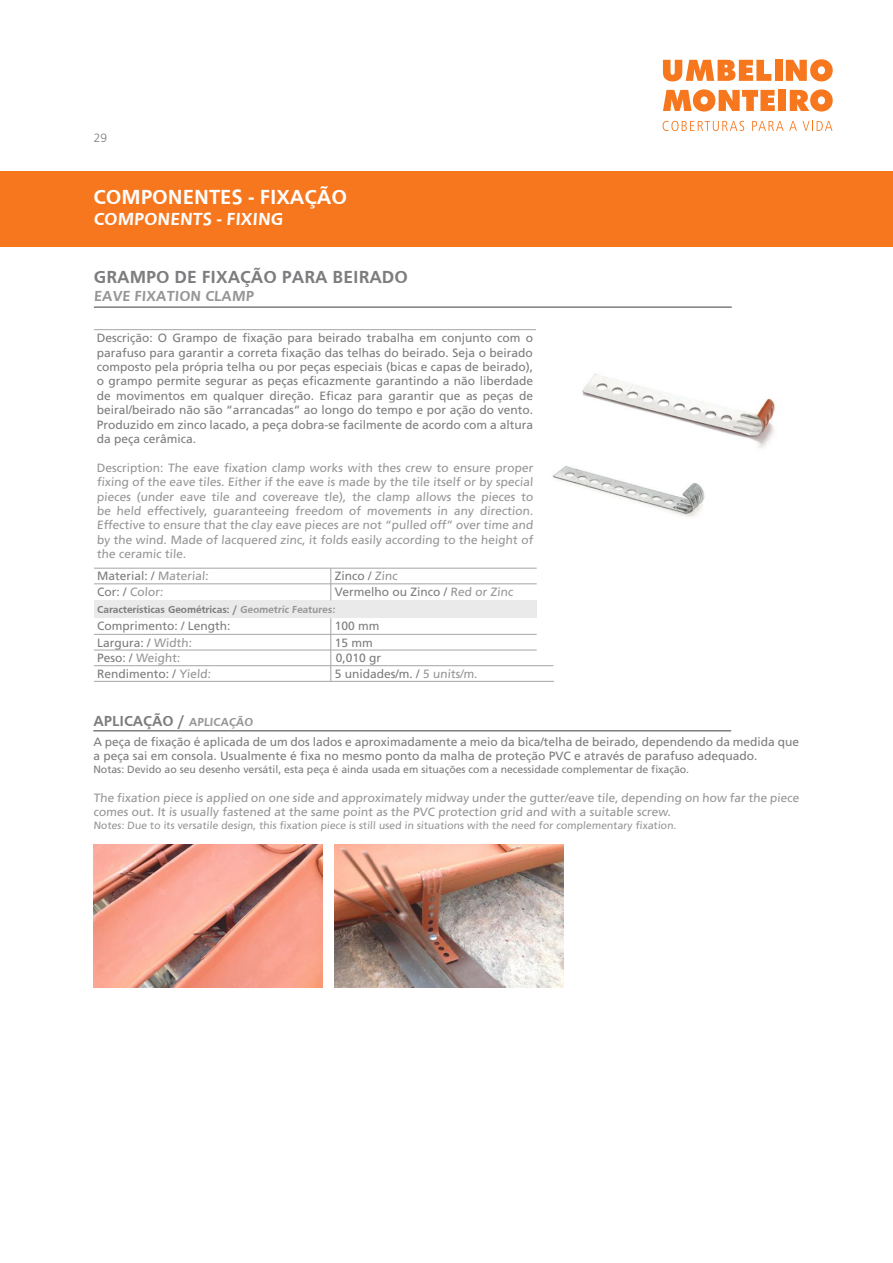
<style>
.page{position:relative;width:893px;height:1263px;background:#fff}
.page>*{position:absolute;margin:0;border:0;box-sizing:border-box;transform-origin:0 0}
.t1{font:700 21px "Frutiger";color:#fff}
.t2{font:700 18px "Frutiger";color:#7d7c7e}
.t3{font:700 18px "Frutiger";color:#fff}
.t4{font:700 15px "Frutiger";color:#7d7c7e}
.t5{font:700 15px "Frutiger";color:#969698}
.t6{font:12px/14.4px "Frutiger";color:#7d7c7e}
.t7{font:12px/14.4px "Frutiger";color:#969698}
.t8{font:300 12px "Frutiger";color:#7d7c7e}
.t9{font:10.5px "Frutiger";color:#969698}
.t10{font:10.5px "Frutiger";color:#7d7c7e}
.t11{font:700 10.5px "Frutiger";color:#7d7c7e}
.s1{color:#969698}
.s2{color:#7d7c7e}
.s3{font-size:12px;color:#969698}
</style>
<div class="page">
<div style="left:0;top:171px;width:893px;height:76px;background:#f7771f"></div>
<svg style="left:663px;top:60px;width:108px;height:21px"></svg>
<div style="left:775px;top:60px;width:7px;height:21px;background:#f7771f"></div>
<svg style="left:786px;top:59px;width:47px;height:22px"></svg>
<svg style="left:663px;top:89px;width:112px;height:23px"></svg>
<div style="left:778px;top:90px;width:8px;height:21px;background:#f7771f"></div>
<svg style="left:790px;top:89px;width:43px;height:23px"></svg>
<svg style="left:663px;top:121px;width:81px;height:10px"></svg>
<svg style="left:752px;top:121px;width:80px;height:10px"></svg>
<hr style="left:93px;top:730px;width:638px;height:1px;background:#7d7c7e">
<img style="left:334px;top:845px;width:229px;height:142px">
<img style="left:93px;top:845px;width:229px;height:142px">
<hr style="left:94px;top:306px;width:638px;height:2px;background:#7d7c7e">
<img style="left:582px;top:374px;width:194px;height:74px">
<hr style="left:94px;top:329px;width:442px;height:1px;background:#aaaaac">
<img style="left:552px;top:466px;width:153px;height:51px">
<div style="left:94px;top:600px;width:442px;height:18px;background:#ebeaea"></div>
<hr style="left:330px;top:568px;width:1px;height:32px;background:#aaaaac">
<hr style="left:330px;top:618px;width:1px;height:63px;background:#aaaaac">
<hr style="left:94px;top:583px;width:443px;height:1px;background:#aaaaac">
<hr style="left:94px;top:634px;width:443px;height:1px;background:#aaaaac">
<hr style="left:94px;top:649px;width:443px;height:1px;background:#aaaaac">
<hr style="left:94px;top:681px;width:460px;height:1px;background:#aaaaac">
<hr style="left:94px;top:665px;width:459px;height:1px;background:#aaaaac">
<hr style="left:94px;top:568px;width:443px;height:1px;background:#aaaaac">
<p class="t8" style="left:94px;top:131px;width:15px">29</p>
<h1 class="t1" style="left:93px;top:185px;width:255px">COMPONENTES - FIXAÇÃO</h1>
<h2 class="t3" style="left:93px;top:209px;width:193px">COMPONENTS - FIXING</h2>
<h2 class="t2" style="left:94px;top:267px;width:316px">GRAMPO DE FIXAÇÃO PARA BEIRADO</h2>
<p class="t5" style="left:94px;top:288px;width:162px">EAVE FIXATION CLAMP</p>
<p class="t6" style="left:97px;top:331px;width:438px;text-align:justify">Descrição: O Grampo de fixação para beirado trabalha em conjunto com o parafuso para garantir a correta fixação das telhas do beirado. Seja o beirado composto pela própria telha ou por peças especiais (bicas e capas de beirado), o grampo permite segurar as peças eficazmente garantindo a não liberdade de movimentos em qualquer direção. Eficaz para garantir que as peças de beiral/beirado não são “arrancadas” ao longo do tempo e por ação do vento.<br>Produzido em zinco lacado, a peça dobra-se facilmente de acordo com a altura da peça cerâmica.</p>
<p class="t7" style="left:97px;top:460px;width:439px;text-align:justify">Description: The eave fixation clamp works with thes crew to ensure proper fixing of the eave tiles. Either if the eave is made by the tile itself or by special pieces (under eave tile and covereave tle), the clamp allows the pieces to be held effectively, guaranteeing freedom of movements in any direction.<br>Effective to ensure that the clay eave pieces are not “pulled off” over time and by the wind. Made of lacquered zinc, it folds easily according to the height of the ceramic tile.</p>
<p class="t6" style="left:97px;top:569px;width:114px">Material: / <span class="s1">Material:</span></p>
<p class="t6" style="left:335px;top:568px;width:181px;line-height:15.6px">Zinco / <span class="s1">Zinc<br></span>Vermelho ou Zinco / <span class="s1">Red or Zinc</span></p>
<p class="t6" style="left:335px;top:618px;width:46px;line-height:16.2px">100 mm<br>15 mm</p>
<p class="t6" style="left:335px;top:666px;width:145px">5 unidades/m. / <span class="s1">5 units/m.</span></p>
<p class="t7" style="left:97px;top:585px;width:68px"><span class="s2">Cor: /</span> Color:</p>
<p class="t11" style="left:97px;top:603px;width:240px">Características Geométricas: / <span class="s1">Geometric Features:</span></p>
<p class="t6" style="left:97px;top:618px;width:135px;line-height:16.2px">Comprimento: / Length:<br>Largura: / <span class="s1">Width:</span></p>
<p class="t6" style="left:97px;top:666px;width:116px">Rendimento: / <span class="s1">Yield:</span></p>
<p class="t6" style="left:336px;top:650px;width:47px">0,010 gr</p>
<p class="t7" style="left:97px;top:651px;width:85px"><span class="s2">Peso: /</span> Weight:</p>
<p class="t4" style="left:93px;top:712px;width:162px">APLICAÇÃO / <span class="s3">APLICAÇÃO</span></p>
<p class="t6" style="left:93px;top:734px;width:707px">A peça de fixação é aplicada de um dos lados e aproximadamente a meio da bica/telha de beirado, dependendo da medida que a peça sai em consola. Usualmente é fixa no mesmo ponto da malha de proteção PVC e através de parafuso adequado.</p>
<p class="t10" style="left:93px;top:763px;width:597px">Notas: Devido ao seu desenho versátil, esta peça é ainda usada em situações com a necessidade complementar de fixação.</p>
<p class="t7" style="left:93px;top:790px;width:708px">The fixation piece is applied on one side and approximately midway under the gutter/eave tile, depending on how far the piece comes out. It is usually fastened at the same point as the PVC protection grid and with a suitable screw.</p>
<p class="t9" style="left:93px;top:819px;width:585px">Notes: Due to its versatile design, this fixation piece is still used in situations with the need for complementary fixation.</p>
</div>
